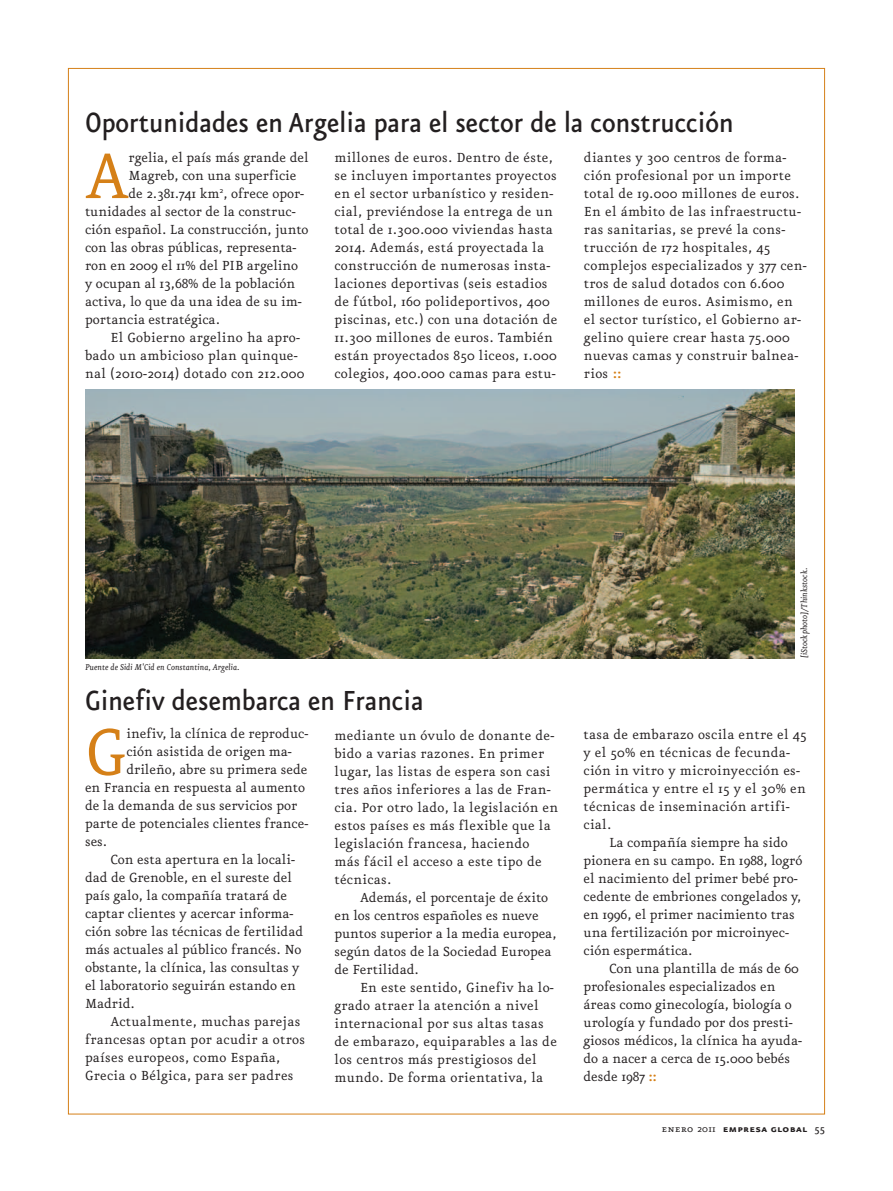
<style>
.page{position:relative;width:893px;height:1191px;background:#fff}
.page>*{position:absolute;margin:0;border:0;box-sizing:border-box;transform-origin:0 0}
.t1{font:77.25px "Eureka";color:#d58018}
.t2{font:500 33px "Eureka Sans";color:#231f20;scale:.9 1}
.t3{font:15.75px/18px "Eureka";letter-spacing:.02em;color:#231f20}
.t4{font:15.75px "Eureka";color:#231f20}
.t5{font:12px "Eureka Sans Bold Caps";letter-spacing:.025em;color:#231f20}
.t6{font:italic 10.2px "Eureka";color:#231f20}
.s1{font-family:"Eureka Sans";font-weight:700;color:#d58018}
.s2{font-family:"Eureka Small Caps"}
.s3{font-family:"Eureka"}
.s4{font-family:"Eureka";font-weight:500}
</style>
<div class="page">
<img style="left:85px;top:389px;width:709px;height:269px">
<p class="t2" style="left:85px;top:101px;width:722px">Oportunidades en Argelia para el sector de la construcción</p>
<p class="t1" style="left:85px;top:139px;width:45px">A</p>
<p class="t4" style="left:129px;top:150px;width:182px">rgelia, el país más grande del</p>
<p class="t4" style="left:129px;top:168px;width:170px">Magreb, con una superficie</p>
<p class="t4" style="left:129px;top:186px;width:177px">de 2.381.741 km<sup>2</sup>, ofrece opor-</p>
<p class="t4" style="left:85px;top:204px;width:212px">tunidades al sector de la construc-</p>
<p class="t4" style="left:85px;top:222px;width:225px">ción español. La construcción, junto</p>
<p class="t4" style="left:85px;top:240px;width:213px">con las obras públicas, representa-</p>
<p class="t4" style="left:85px;top:258px;width:215px">ron en 2009 el 11% del PIB argelino</p>
<p class="t4" style="left:85px;top:276px;width:212px">y ocupan al 13,68% de la población</p>
<p class="t4" style="left:85px;top:294px;width:218px">activa, lo que da una idea de su im-</p>
<p class="t4" style="left:85px;top:312px;width:136px">portancia estratégica.</p>
<p class="t3" style="left:111px;top:329px;width:191px">El Gobierno argelino ha apro-</p>
<p class="t3" style="left:85px;top:347px;width:214px">bado un ambicioso plan quinque-</p>
<p class="t3" style="left:85px;top:365px;width:221px">nal (2010-2014) dotado con 212.000</p>
<p class="t3" style="left:334px;top:149px;width:224px">millones de euros. Dentro de éste, se incluyen importantes proyectos en el sector urbanístico y residen&shy;cial, previéndose la entrega de un total de 1.300.000 viviendas hasta 2014. Además, está proyectada la construcción de numerosas insta&shy;laciones deportivas (seis estadios de fútbol, 160 polideportivos, 400 piscinas, etc.) con una dotación de 11.300 millones de euros. También están proyectados 850 liceos, 1.000 colegios, 400.000 camas para estu-</p>
<p class="t3" style="left:584px;top:149px;width:224px">diantes y 300 centros de forma&shy;ción profesional por un importe total de 19.000 millones de euros.<br>En el ámbito de las infraestructu&shy;ras sanitarias, se prevé la cons&shy;trucción de 172 hospitales, 45 complejos especializados y 377 cen&shy;tros de salud dotados con 6.600 millones de euros. Asimismo, en el sector turístico, el Gobierno ar&shy;gelino quiere crear hasta 75.000 nuevas camas y construir balnea&shy;rios <span class="s1">::</span></p>
<p class="t6" style="left:85px;top:662px;width:156px">Puente de Sidi M'Cid en Constantina, Argelia.</p>
<p class="t2" style="left:85px;top:679px;width:378px">Ginefiv desembarca en Francia</p>
<p class="t1" style="left:85px;top:715px;width:43px">G</p>
<p class="t4" style="left:126px;top:726px;width:183px">inefiv, la clínica de reproduc-</p>
<p class="t3" style="left:334px;top:727px;width:221px">mediante un óvulo de donante de-</p>
<p class="t3" style="left:334px;top:745px;width:211px">bido a varias razones. En primer</p>
<p class="t3" style="left:334px;top:763px;width:218px">lugar, las listas de espera son casi</p>
<p class="t3" style="left:334px;top:781px;width:218px">tres años inferiores a las de Fran-</p>
<p class="t3" style="left:334px;top:799px;width:225px">cia. Por otro lado, la legislación en</p>
<p class="t3" style="left:334px;top:817px;width:218px">estos países es más flexible que la</p>
<p class="t3" style="left:334px;top:835px;width:196px">legislación francesa, haciendo</p>
<p class="t3" style="left:334px;top:853px;width:209px">más fácil el acceso a este tipo de</p>
<p class="t3" style="left:334px;top:871px;width:58px">técnicas.</p>
<p class="t4" style="left:360px;top:890px;width:190px">Además, el porcentaje de éxito</p>
<p class="t4" style="left:334px;top:908px;width:206px">en los centros españoles es nueve</p>
<p class="t4" style="left:334px;top:926px;width:223px">puntos superior a la media europea,</p>
<p class="t4" style="left:334px;top:944px;width:218px">según datos de la Sociedad Europea</p>
<p class="t4" style="left:334px;top:962px;width:86px">de Fertilidad.</p>
<p class="t3" style="left:360px;top:979px;width:195px">En este sentido, Ginefiv ha lo-</p>
<p class="t3" style="left:334px;top:997px;width:206px">grado atraer la atención a nivel</p>
<p class="t3" style="left:334px;top:1015px;width:211px">internacional por sus altas tasas</p>
<p class="t3" style="left:334px;top:1033px;width:224px">de embarazo, equiparables a las de</p>
<p class="t3" style="left:334px;top:1051px;width:204px">los centros más prestigiosos del</p>
<p class="t3" style="left:334px;top:1069px;width:210px">mundo. De forma orientativa, la</p>
<p class="t4" style="left:126px;top:744px;width:167px">ción asistida de origen ma-</p>
<p class="t4" style="left:126px;top:762px;width:182px">drileño, abre su primera sede</p>
<p class="t4" style="left:85px;top:780px;width:222px">en Francia en respuesta al aumento</p>
<p class="t4" style="left:85px;top:798px;width:214px">de la demanda de sus servicios por</p>
<p class="t4" style="left:85px;top:816px;width:225px">parte de potenciales clientes france-</p>
<p class="t3" style="left:85px;top:833px;width:24px">ses.</p>
<p class="t4" style="left:111px;top:852px;width:186px">Con esta apertura en la locali-</p>
<p class="t4" style="left:85px;top:870px;width:208px">dad de Grenoble, en el sureste del</p>
<p class="t4" style="left:85px;top:888px;width:204px">país galo, la compañía tratará de</p>
<p class="t4" style="left:85px;top:906px;width:210px">captar clientes y acercar informa-</p>
<p class="t4" style="left:85px;top:924px;width:220px">ción sobre las técnicas de fertilidad</p>
<p class="t4" style="left:85px;top:942px;width:218px">más actuales al público francés. No</p>
<p class="t4" style="left:85px;top:960px;width:216px">obstante, la clínica, las consultas y</p>
<p class="t4" style="left:85px;top:978px;width:212px">el laboratorio seguirán estando en</p>
<p class="t3" style="left:85px;top:995px;width:51px">Madrid.</p>
<p class="t3" style="left:111px;top:1013px;width:191px">Actualmente, muchas parejas</p>
<p class="t3" style="left:85px;top:1031px;width:222px">francesas optan por acudir a otros</p>
<p class="t3" style="left:85px;top:1049px;width:197px">países europeos, como España,</p>
<p class="t3" style="left:85px;top:1067px;width:210px">Grecia o Bélgica, para ser padres</p>
<p class="t6" style="left:799px;top:658px;width:92px;rotate:-90deg">[iStockphoto]/Thinkstock.</p>
<p class="t3" style="left:583px;top:726px;width:224px">tasa de embarazo oscila entre el 45</p>
<p class="t3" style="left:583px;top:744px;width:208px">y el 50% en técnicas de fecunda-</p>
<p class="t3" style="left:583px;top:762px;width:218px">ción in vitro y microinyección es-</p>
<p class="t3" style="left:583px;top:780px;width:224px">permática y entre el 15 y el 30% en</p>
<p class="t3" style="left:583px;top:798px;width:208px">técnicas de inseminación artifi-</p>
<p class="t3" style="left:583px;top:816px;width:29px">cial.</p>
<p class="t4" style="left:609px;top:834px;width:180px">La compañía siempre ha sido</p>
<p class="t4" style="left:583px;top:852px;width:220px">pionera en su campo. En 1988, logró</p>
<p class="t4" style="left:583px;top:870px;width:216px">el nacimiento del primer bebé pro-</p>
<p class="t4" style="left:583px;top:888px;width:219px">cedente de embriones congelados y,</p>
<p class="t4" style="left:583px;top:906px;width:213px">en 1996, el primer nacimiento tras</p>
<p class="t4" style="left:583px;top:924px;width:207px">una fertilización por microinyec-</p>
<p class="t4" style="left:583px;top:942px;width:110px">ción espermática.</p>
<p class="t4" style="left:609px;top:960px;width:191px">Con una plantilla de más de 60</p>
<p class="t4" style="left:583px;top:978px;width:193px">profesionales especializados en</p>
<p class="t4" style="left:583px;top:996px;width:210px">áreas como ginecología, biología o</p>
<p class="t4" style="left:583px;top:1014px;width:211px">urología y fundado por dos presti-</p>
<p class="t4" style="left:583px;top:1032px;width:220px">giosos médicos, la clínica ha ayuda-</p>
<p class="t4" style="left:583px;top:1050px;width:208px">do a nacer a cerca de 15.000 bebés</p>
<p class="t4" style="left:583px;top:1068px;width:75px">desde 1987 <span class="s1">::</span></p>
<p class="t5" style="left:661px;top:1122px;width:165px"><span class="s2">enero</span> <span class="s3">2011</span> empresa global <span class="s4">55</span></p>
</div>
